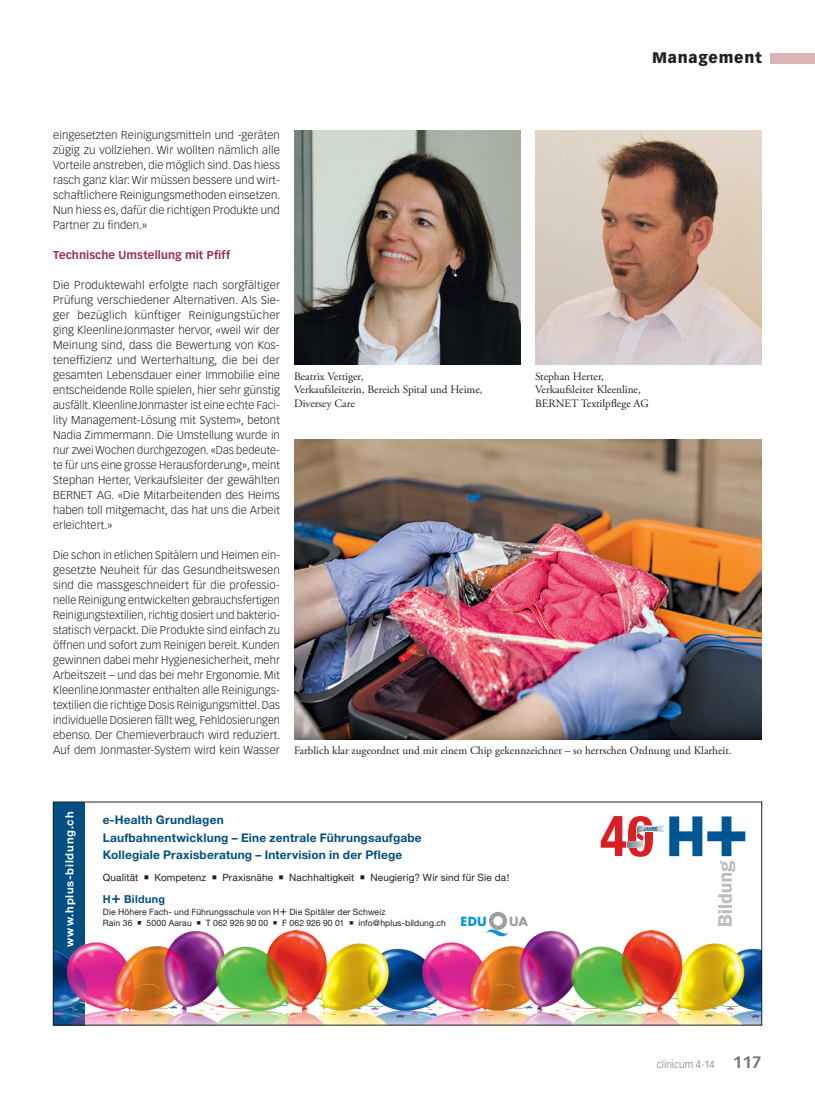
<style>
.page{position:relative;width:815px;height:1099px;background:#fff}
.page>*{position:absolute;margin:0;border:0;box-sizing:border-box;transform-origin:0 0}
.t1{font:900 15px "Vectora LT Std";letter-spacing:.05em;color:#231f20}
.t2{font:700 12.25px "Futura";color:#0696d7}
.t3{font:700 12.25px "Futura";color:#9d9fa2}
.t4{font:700 11.88px/17.2px "Helvetica Neue";letter-spacing:.015em;color:#014f82}
.t5{font:300 11.25px/15px "Vectora LT Std";letter-spacing:.01em;color:#231f20;text-align:justify}
.t6{font:11.25px/13.5px "Adobe Garamond Pro";color:#231f20}
.t7{font:700 11.25px "Vectora LT Std";letter-spacing:.005em;color:#983249}
.t8{font:700 11.25px "Helvetica Neue";letter-spacing:.07em;color:#fff}
.t9{font:700 11px "Helvetica Neue";letter-spacing:.03em;color:#014f82}
.t10{font:10px "Helvetica Neue";letter-spacing:.015em;color:#231f20}
.t11{font:300 10px "Vectora LH";color:#76787b}
.t12{font:8.75px/10.6px "Helvetica Neue";letter-spacing:.015em;color:#231f20}
.t13{font:700 condensed 5.62px "Helvetica Neue";color:#005595}
.s1{font-size:15.62px}
.s2{font-size:12.5px}
.s3{font-weight:700;font-size:16.25px}
</style>
<div class="page">
<div style="left:770px;top:53px;width:45px;height:10px;background:#d9b4b3"></div>
<img style="left:294px;top:130px;width:227px;height:234px">
<img style="left:535px;top:130px;width:227px;height:234px">
<img style="left:294px;top:439px;width:468px;height:300px">
<svg style="left:718px;top:910px;width:14px;height:16px"></svg>
<hr style="left:718px;top:905px;width:14px;height:3px;background:#bcbdc0">
<svg style="left:601px;top:816px;width:144px;height:87px"></svg>
<div style="left:53px;top:801px;width:32px;height:224px;background:#014f82"></div>
<img style="left:55px;top:930px;width:705px;height:93px">
<svg style="left:486px;top:911px;width:23px;height:25px"></svg>
<h1 class="t1" style="left:652px;top:49px;width:111px">Management</h1>
<p class="t5" style="left:53px;top:128px;width:229px">eingesetzten Reinigungsmitteln und -geräten zügig zu vollziehen. Wir wollten nämlich alle Vorteile anstreben, die möglich sind. Das hiess rasch ganz klar: Wir müssen bessere und wirt&shy;schaftlichere Reinigungsmethoden einsetzen.<br>Nun hiess es, dafür die richtigen Produkte und Partner zu finden.»</p>
<p class="t7" style="left:53px;top:248px;width:179px">Technische Umstellung mit Pfiff</p>
<p class="t5" style="left:53px;top:278px;width:228px">Die Produktewahl erfolgte nach sorgfältiger Prüfung verschiedener Alternativen. Als Sie&shy;ger bezüglich künftiger Reinigungstücher ging KleenlineJonmaster hervor, «weil wir der Meinung sind, dass die Bewertung von Kos&shy;teneffizienz und Werterhaltung, die bei der gesamten Lebensdauer einer Immobilie eine entscheidende Rolle spielen, hier sehr günstig ausfällt. KleenlineJonmaster ist eine echte Faci&shy;lity Management-Lösung mit System», betont Nadia Zimmermann. Die Umstellung wurde in nur zwei Wochen durchgezogen. «Das bedeute&shy;te für uns eine grosse Herausforderung», meint Stephan Herter, Verkaufsleiter der gewählten BERNET AG. «Die Mitarbeitenden des Heims haben toll mitgemacht, das hat uns die Arbeit erleichtert.»</p>
<p class="t5" style="left:53px;top:548px;width:229px">Die schon in etlichen Spitälern und Heimen ein&shy;gesetzte Neuheit für das Gesundheitswesen sind die massgeschneidert für die professio&shy;nelle Reinigung entwickelten gebrauchsfertigen Reinigungstextilien, richtig dosiert und bakterio&shy;statisch verpackt. Die Produkte sind einfach zu öffnen und sofort zum Reinigen bereit. Kunden gewinnen dabei mehr Hygienesicherheit, mehr Arbeitszeit – und das bei mehr Ergonomie. Mit KleenlineJonmaster enthalten alle Reinigungs&shy;textilien die richtige Dosis Reinigungsmittel. Das individuelle Dosieren fällt weg, Fehldosierungen ebenso. Der Chemieverbrauch wird reduziert.<br>Auf dem Jonmaster-System wird kein Wasser</p>
<p class="t6" style="left:294px;top:370px;width:190px">Beatrix Vettiger,<br>Verkaufsleiterin, Bereich Spital und Heime,<br>Diversey Care</p>
<p class="t6" style="left:535px;top:370px;width:115px">Stephan Herter,<br>Verkaufsleiter Kleenline,<br>BERNET Textilpflege AG</p>
<p class="t6" style="left:294px;top:744px;width:439px">Farblich klar zugeordnet und mit einem Chip gekennzeichnet – so herrschen Ordnung und Klarheit.</p>
<p class="t8" style="left:62px;top:946px;width:137px;rotate:-90deg">www.hplus-bildung.ch</p>
<p class="t4" style="left:103px;top:811px;width:321px">e-Health Grundlagen<br>Laufbahnentwicklung – Eine zentrale Führungsaufgabe<br>Kollegiale Praxisberatung – Intervision in der Pflege</p>
<p class="t10" style="left:103px;top:871px;width:408px">Qualität ○ Kompetenz ○ Praxisnähe ○ Nachhaltigkeit ○ Neugierig? Wir sind für Sie da!</p>
<p class="t9" style="left:103px;top:892px;width:64px">H<span class="s1">+</span> Bildung</p>
<p class="t12" style="left:103px;top:906px;width:345px">Die Höhere Fach- und Führungsschule von H<span class="s2">+</span> Die Spitäler der Schweiz<br>Rain 36 ○ 5000 Aarau ○ T 062 926 90 00 ○ F 062 926 90 01 ○ info@hplus-bildung.ch</p>
<p class="t2" style="left:461px;top:912px;width:28px">EDU</p>
<p class="t3" style="left:509px;top:912px;width:20px">UA</p>
<p class="t13" style="left:643px;top:825px;width:16px">JAHRE</p>
<p class="t11" style="left:657px;top:1058px;width:106px">clinicum 4-14 <span class="s3">117</span></p>
</div>
